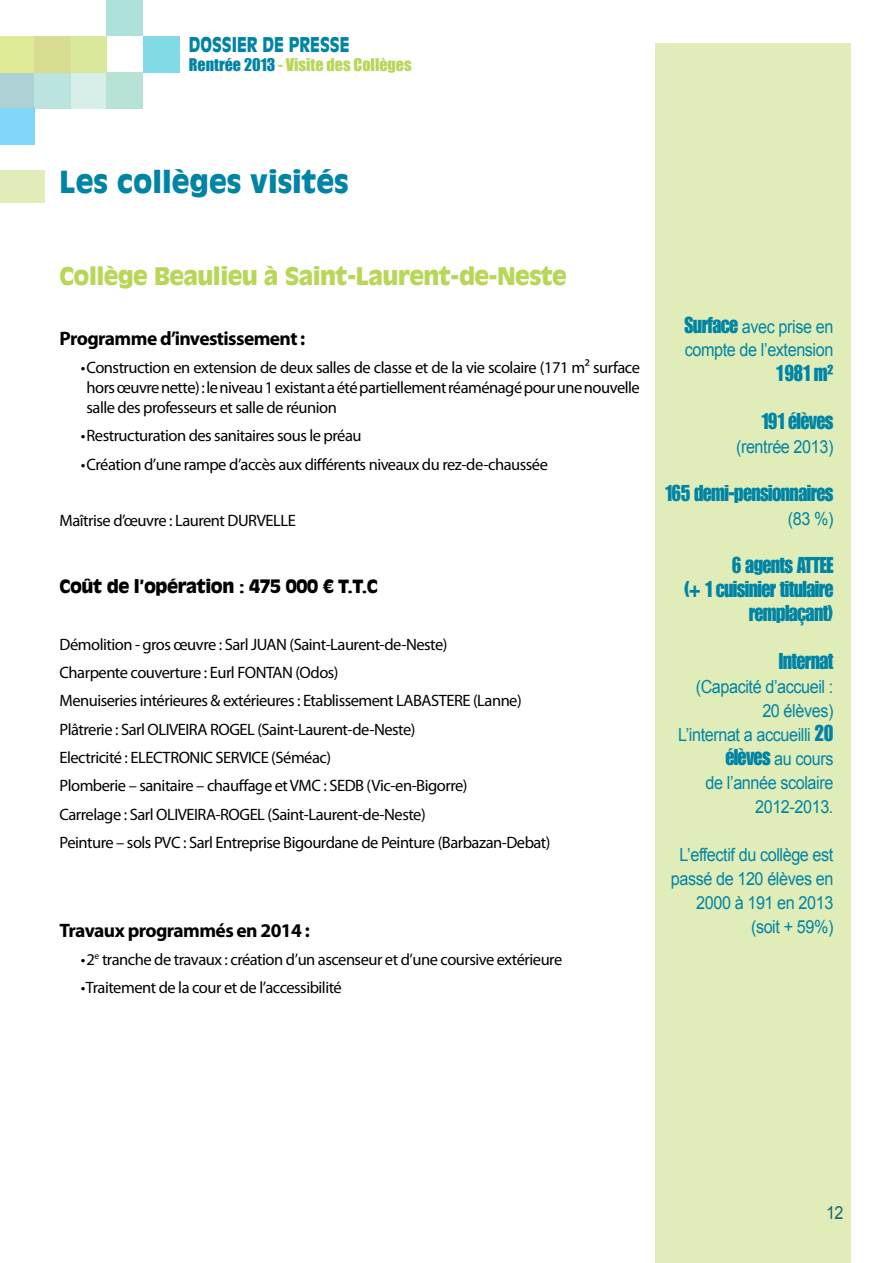
<style>
.page{position:relative;width:893px;height:1263px;background:#fff}
.page>*{position:absolute;margin:0;border:0;box-sizing:border-box;transform-origin:0 0}
.t1{font:900 30px "Antique Olive Std";color:#0084a5}
.t2{font:900 24px "Antique Olive Std";letter-spacing:-.025em;color:#b8d658}
.t3{font:22.5px/24px "Impact LT Std";letter-spacing:-.03em;color:#0084a5;text-align:right;scale:.9 1}
.t4{font:900 20.1px "Antique Olive Std";color:#0084a5;scale:.8 1}
.t5{font:700 19.5px "Myriad Pro";letter-spacing:-.03em;color:#000}
.t6{font:18px/24px "Arial";letter-spacing:-.025em;color:#0084a5;text-align:right;scale:.9 1}
.t7{font:900 18px "Antique Olive Std";letter-spacing:-.025em;color:#000}
.t8{font:18px "Arial";color:#1b686b;scale:.9 1}
.t9{font:16.5px/28.3px "Myriad Pro";letter-spacing:-.03em;color:#000;text-align:justify}
.t10{font:16.05px "Impact";color:#b8d658}
.s1{color:#0084a5}
.s2{font-family:"Impact LT Std";font-size:22.5px}
</style>
<div class="page">
<div style="left:655px;top:43px;width:195px;height:1220px;background:#e1edb8"></div>
<div style="left:71px;top:72px;width:36px;height:36px;background:#d8eee9"></div>
<div style="left:107px;top:72px;width:36px;height:36px;background:#b7e3d6"></div>
<div style="left:0;top:72px;width:34px;height:36px;background:#aed1d6"></div>
<div style="left:71px;top:36px;width:36px;height:36px;background:#d9e89a"></div>
<div style="left:107px;top:0;width:36px;height:36px;background:#aee1da"></div>
<div style="left:143px;top:36px;width:36px;height:36px;background:#80dbe6"></div>
<div style="left:0;top:36px;width:34px;height:36px;background:#dfeb97"></div>
<div style="left:34px;top:72px;width:37px;height:36px;background:#bbe4de"></div>
<div style="left:0;top:108px;width:35px;height:37px;background:#80d6f7"></div>
<div style="left:34px;top:36px;width:37px;height:36px;background:#d7de91"></div>
<div style="left:0;top:170px;width:45px;height:33px;background:#e1edb8"></div>
<p class="t4" style="left:189px;top:33px;width:202px">DOSSIER DE PRESSE</p>
<p class="t10" style="left:189px;top:53px;width:224px"><span class="s1">Rentrée 2013</span> - Visite des Collèges</p>
<h1 class="t1" style="left:60px;top:164px;width:291px">Les collèges visités</h1>
<h2 class="t2" style="left:60px;top:262px;width:509px">Collège Beaulieu à Saint-Laurent-de-Neste</h2>
<p class="t5" style="left:60px;top:326px;width:247px">Programme d’investissement :</p>
<p class="t9" style="left:87px;top:358px;width:555px;line-height:19.8px;text-indent:-6px">• Construction en extension de deux salles de classe et de la vie scolaire (171 m² surface hors œuvre nette) : le niveau 1 existant a été partiellement réaménagé pour une nouvelle salle des professeurs et salle de réunion</p>
<p class="t9" style="left:81px;top:421px;width:282px">• Restructuration des sanitaires sous le préau</p>
<p class="t9" style="left:81px;top:450px;width:469px">• Création d’une rampe d’accès aux différents niveaux du rez-de-chaussée</p>
<p class="t9" style="left:60px;top:506px;width:238px">Maîtrise d’œuvre : Laurent DURVELLE</p>
<p class="t7" style="left:60px;top:576px;width:320px">Coût de l’opération : 475 000 € T.T.C</p>
<p class="t9" style="left:60px;top:630px;width:493px;text-align:left">Démolition - gros œuvre : Sarl JUAN (Saint-Laurent-de-Neste)<br>Charpente couverture : Eurl FONTAN (Odos)<br>Menuiseries intérieures &amp; extérieures : Etablissement LABASTERE (Lanne)<br>Plâtrerie : Sarl OLIVEIRA ROGEL (Saint-Laurent-de-Neste)<br>Electricité : ELECTRONIC SERVICE (Séméac)<br>Plomberie – sanitaire – chauffage et VMC : SEDB (Vic-en-Bigorre)<br>Carrelage : Sarl OLIVEIRA-ROGEL (Saint-Laurent-de-Neste)<br>Peinture – sols PVC : Sarl Entreprise Bigourdane de Peinture (Barbazan-Debat)</p>
<p class="t5" style="left:60px;top:917px;width:252px">Travaux programmés en 2014 :</p>
<p class="t9" style="left:81px;top:945px;width:483px">• 2<sup>e</sup> tranche de travaux : création d’un ascenseur et d’une coursive extérieure</p>
<p class="t9" style="left:81px;top:973px;width:263px">• Traitement de la cour et de l’accessibilité</p>
<p class="t6" style="left:685px;top:314px;width:167px;text-align:left"><span class="s2">Surface</span> avec prise en compte de l’extension</p>
<h3 class="t3" style="left:761px;top:348px;width:82px;line-height:48px">1981 m²<br>191 élèves</h3>
<p class="t6" style="left:736px;top:434px;width:110px">(rentrée 2013)</p>
<h3 class="t3" style="left:665px;top:480px;width:189px">165 demi-pensionnaires</h3>
<p class="t6" style="left:788px;top:506px;width:52px">(83 %)</p>
<h3 class="t3" style="left:684px;top:552px;width:168px">6 agents ATTEE<br>(+ 1 cuisinier titulaire remplaçant)</h3>
<h3 class="t3" style="left:779px;top:648px;width:62px">Internat</h3>
<p class="t6" style="left:678px;top:674px;width:174px">(Capacité d’accueil :<br>20 élèves)<br>L’internat a accueilli <span class="s2">20 élèves</span> au cours<br>de l’année scolaire<br>2012-2013.</p>
<p class="t6" style="left:671px;top:842px;width:182px">L’effectif du collège est passé de 120 élèves en<br>2000 à 191 en 2013 (soit + 59%)</p>
<p class="t8" style="left:826px;top:1201px;width:21px">12</p>
</div>
